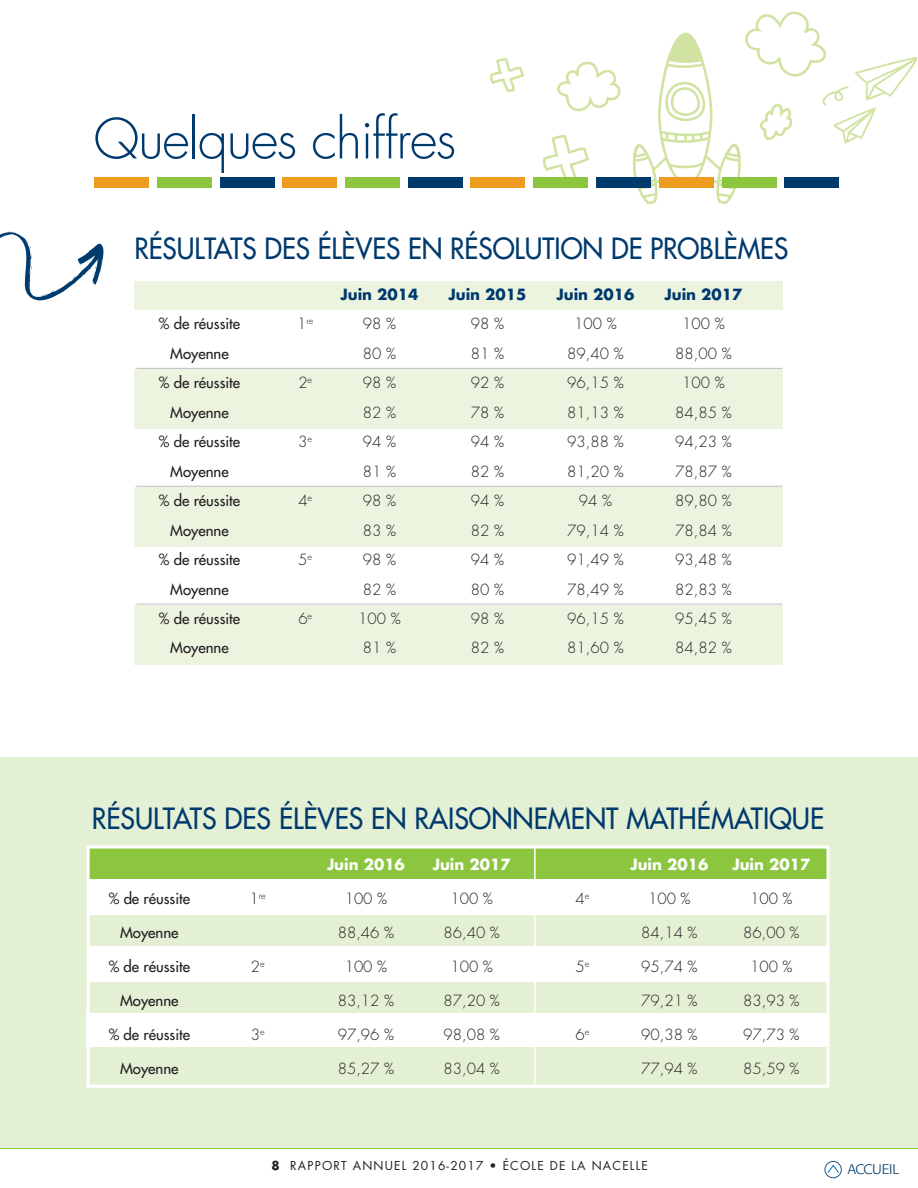
<style>
.page{position:relative;width:918px;height:1188px;background:#fff}
.page>*{position:absolute;margin:0;border:0;box-sizing:border-box;transform-origin:0 0}
.t1{font:300 54px "Futura";letter-spacing:-.025em;color:#003a6d}
.t2{font:28.5px "Futura";color:#003a6d;scale:.95 1}
.t3{font:28.5px "Futura";color:#003a6d;scale:.93 1}
.t4{font:300 15px "Futura";color:#231f20}
.t5{font:15px "Futura";color:#231f20}
.t6{font:700 15px "Futura";color:#003a6d}
.t7{font:700 15px "Futura";color:#fff}
.t8{font:300 13.8px "Formata";letter-spacing:-.02em;color:#003a6d;scale:1.06 1}
.t9{font:12px "Futura";letter-spacing:.1em;color:#231f20}
.t10{font:300 9px "Futura";color:#231f20}
.s1{font-size:15px}
.s2{font-weight:700}
</style>
<div class="page">
<div style="left:0;top:1142px;width:918px;height:7px;background:#e4f0d4"></div>
<div style="left:825px;top:1161px;width:17px;height:17px;border:2px solid #003a6d;border-radius:50%"></div>
<svg style="left:827px;top:1164px;width:13px;height:10px"></svg>
<div style="left:0;top:757px;width:918px;height:390px;background:#e4f0d4"></div>
<div style="left:135px;top:281px;width:648px;height:29px;background:#ecf4e0"></div>
<div style="left:135px;top:369px;width:648px;height:60px;background:#ecf4e0"></div>
<div style="left:135px;top:487px;width:648px;height:60px;background:#ecf4e0"></div>
<div style="left:135px;top:605px;width:648px;height:59px;background:#ecf4e0"></div>
<hr style="left:137px;top:368px;width:645px;height:1px;background:#bcbdc0">
<hr style="left:137px;top:486px;width:645px;height:1px;background:#bcbdc0">
<hr style="left:137px;top:604px;width:645px;height:1px;background:#bcbdc0">
<svg style="left:0;top:232px;width:104px;height:68px"></svg>
<div style="left:87px;top:1014px;width:740px;height:33px;background:#fff"></div>
<div style="left:88px;top:946px;width:739px;height:36px;background:#fff"></div>
<div style="left:89px;top:879px;width:739px;height:35px;background:#fff"></div>
<div style="left:88px;top:847px;width:740px;height:32px;background:#8bc63e"></div>
<div style="left:87px;top:846px;width:743px;height:242px;border:3px solid #fff"></div>
<hr style="left:534px;top:848px;width:2px;height:238px;background:#fff">
<svg style="left:557px;top:61px;width:64px;height:51px"></svg>
<svg style="left:633px;top:11px;width:283px;height:194px"></svg>
<svg style="left:543px;top:135px;width:47px;height:42px"></svg>
<svg style="left:489px;top:58px;width:36px;height:34px"></svg>
<div style="left:94px;top:177px;width:55px;height:11px;background:#ee9c1f"></div>
<div style="left:157px;top:177px;width:55px;height:11px;background:#8bc63e"></div>
<div style="left:220px;top:177px;width:54px;height:11px;background:#003a6d"></div>
<div style="left:283px;top:177px;width:54px;height:11px;background:#ee9c1f"></div>
<div style="left:346px;top:177px;width:54px;height:11px;background:#8bc63e"></div>
<div style="left:408px;top:177px;width:54px;height:11px;background:#003a6d"></div>
<div style="left:471px;top:177px;width:54px;height:11px;background:#ee9c1f"></div>
<div style="left:534px;top:177px;width:54px;height:11px;background:#8bc63e"></div>
<div style="left:596px;top:177px;width:54px;height:11px;background:#003a6d"></div>
<div style="left:659px;top:177px;width:54px;height:11px;background:#ee9c1f"></div>
<div style="left:722px;top:177px;width:54px;height:11px;background:#8bc63e"></div>
<div style="left:785px;top:177px;width:54px;height:11px;background:#003a6d"></div>
<h1 class="t1" style="left:93px;top:114px;width:364px">Quelques chiffres</h1>
<h2 class="t3" style="left:135px;top:234px;width:704px">RÉSULTATS DES ÉLÈVES EN RÉSOLUTION DE PROBLÈMES</h2>
<p class="t6" style="left:341px;top:288px;width:79px">Juin 2014</p>
<p class="t6" style="left:449px;top:288px;width:79px">Juin 2015</p>
<p class="t6" style="left:557px;top:288px;width:79px">Juin 2016</p>
<p class="t6" style="left:665px;top:288px;width:79px">Juin 2017</p>
<p class="t5" style="left:159px;top:316px;width:83px">% de réussite</p>
<p class="t10" style="left:297px;top:317px;width:18px"><span class="s1">1</span>re</p>
<p class="t4" style="left:363px;top:317px;width:35px">98 %</p>
<p class="t4" style="left:471px;top:317px;width:35px">98 %</p>
<p class="t4" style="left:574px;top:317px;width:44px">100 %</p>
<p class="t4" style="left:682px;top:317px;width:44px">100 %</p>
<p class="t5" style="left:170px;top:346px;width:60px">Moyenne</p>
<p class="t4" style="left:363px;top:347px;width:35px">80 %</p>
<p class="t4" style="left:471px;top:347px;width:35px">81 %</p>
<p class="t4" style="left:567px;top:347px;width:58px">89,40 %</p>
<p class="t4" style="left:675px;top:347px;width:58px">88,00 %</p>
<p class="t5" style="left:159px;top:375px;width:83px">% de réussite</p>
<p class="t4" style="left:298px;top:376px;width:15px">2<sup>e</sup></p>
<p class="t4" style="left:363px;top:376px;width:35px">98 %</p>
<p class="t4" style="left:471px;top:376px;width:35px">92 %</p>
<p class="t4" style="left:567px;top:376px;width:58px">96,15 %</p>
<p class="t4" style="left:682px;top:376px;width:44px">100 %</p>
<p class="t5" style="left:170px;top:405px;width:60px">Moyenne</p>
<p class="t4" style="left:363px;top:405px;width:35px">82 %</p>
<p class="t4" style="left:471px;top:405px;width:35px">78 %</p>
<p class="t4" style="left:567px;top:405px;width:58px">81,13 %</p>
<p class="t4" style="left:675px;top:405px;width:58px">84,85 %</p>
<p class="t5" style="left:159px;top:434px;width:83px">% de réussite</p>
<p class="t4" style="left:298px;top:435px;width:15px">3<sup>e</sup></p>
<p class="t4" style="left:363px;top:435px;width:35px">94 %</p>
<p class="t4" style="left:471px;top:435px;width:35px">94 %</p>
<p class="t4" style="left:567px;top:435px;width:58px">93,88 %</p>
<p class="t4" style="left:675px;top:435px;width:58px">94,23 %</p>
<p class="t5" style="left:170px;top:464px;width:60px">Moyenne</p>
<p class="t4" style="left:363px;top:464px;width:35px">81 %</p>
<p class="t4" style="left:471px;top:464px;width:35px">82 %</p>
<p class="t4" style="left:567px;top:464px;width:58px">81,20 %</p>
<p class="t4" style="left:675px;top:464px;width:58px">78,87 %</p>
<p class="t5" style="left:159px;top:493px;width:83px">% de réussite</p>
<p class="t4" style="left:298px;top:494px;width:15px">4<sup>e</sup></p>
<p class="t4" style="left:363px;top:494px;width:35px">98 %</p>
<p class="t4" style="left:471px;top:494px;width:35px">94 %</p>
<p class="t4" style="left:579px;top:494px;width:35px">94 %</p>
<p class="t4" style="left:675px;top:494px;width:58px">89,80 %</p>
<p class="t5" style="left:170px;top:523px;width:60px">Moyenne</p>
<p class="t4" style="left:363px;top:523px;width:35px">83 %</p>
<p class="t4" style="left:471px;top:523px;width:35px">82 %</p>
<p class="t4" style="left:567px;top:523px;width:58px">79,14 %</p>
<p class="t4" style="left:675px;top:523px;width:58px">78,84 %</p>
<p class="t5" style="left:159px;top:552px;width:83px">% de réussite</p>
<p class="t4" style="left:298px;top:553px;width:15px">5<sup>e</sup></p>
<p class="t4" style="left:363px;top:553px;width:35px">98 %</p>
<p class="t4" style="left:471px;top:553px;width:35px">94 %</p>
<p class="t4" style="left:567px;top:553px;width:58px">91,49 %</p>
<p class="t4" style="left:675px;top:553px;width:58px">93,48 %</p>
<p class="t5" style="left:170px;top:582px;width:60px">Moyenne</p>
<p class="t4" style="left:363px;top:582px;width:35px">82 %</p>
<p class="t4" style="left:471px;top:582px;width:35px">80 %</p>
<p class="t4" style="left:567px;top:582px;width:58px">78,49 %</p>
<p class="t4" style="left:675px;top:582px;width:58px">82,83 %</p>
<p class="t5" style="left:159px;top:611px;width:83px">% de réussite</p>
<p class="t4" style="left:298px;top:612px;width:15px">6<sup>e</sup></p>
<p class="t4" style="left:358px;top:612px;width:44px">100 %</p>
<p class="t4" style="left:471px;top:612px;width:35px">98 %</p>
<p class="t4" style="left:567px;top:612px;width:58px">96,15 %</p>
<p class="t4" style="left:675px;top:612px;width:58px">95,45 %</p>
<p class="t5" style="left:170px;top:640px;width:60px">Moyenne</p>
<p class="t4" style="left:363px;top:641px;width:35px">81 %</p>
<p class="t4" style="left:471px;top:641px;width:35px">82 %</p>
<p class="t4" style="left:567px;top:641px;width:58px">81,60 %</p>
<p class="t4" style="left:675px;top:641px;width:58px">84,82 %</p>
<h2 class="t2" style="left:92px;top:804px;width:772px">RÉSULTATS DES ÉLÈVES EN RAISONNEMENT MATHÉMATIQUE</h2>
<p class="t7" style="left:327px;top:858px;width:79px">Juin 2016</p>
<p class="t7" style="left:433px;top:858px;width:79px">Juin 2017</p>
<p class="t7" style="left:630px;top:858px;width:79px">Juin 2016</p>
<p class="t7" style="left:732px;top:858px;width:79px">Juin 2017</p>
<p class="t5" style="left:109px;top:891px;width:83px">% de réussite</p>
<p class="t10" style="left:250px;top:892px;width:18px"><span class="s1">1</span>re</p>
<p class="t4" style="left:345px;top:892px;width:44px">100 %</p>
<p class="t4" style="left:450px;top:892px;width:44px">100 %</p>
<p class="t4" style="left:576px;top:892px;width:15px">4<sup>e</sup></p>
<p class="t4" style="left:648px;top:892px;width:44px">100 %</p>
<p class="t4" style="left:750px;top:892px;width:44px">100 %</p>
<p class="t5" style="left:120px;top:925px;width:60px">Moyenne</p>
<p class="t4" style="left:338px;top:926px;width:58px">88,46 %</p>
<p class="t4" style="left:444px;top:926px;width:58px">86,40 %</p>
<p class="t4" style="left:641px;top:926px;width:58px">84,14 %</p>
<p class="t4" style="left:743px;top:926px;width:58px">86,00 %</p>
<p class="t5" style="left:109px;top:959px;width:83px">% de réussite</p>
<p class="t4" style="left:251px;top:960px;width:15px">2<sup>e</sup></p>
<p class="t4" style="left:345px;top:960px;width:44px">100 %</p>
<p class="t4" style="left:450px;top:960px;width:44px">100 %</p>
<p class="t4" style="left:576px;top:960px;width:15px">5<sup>e</sup></p>
<p class="t4" style="left:641px;top:960px;width:58px">95,74 %</p>
<p class="t4" style="left:750px;top:960px;width:44px">100 %</p>
<p class="t5" style="left:120px;top:993px;width:60px">Moyenne</p>
<p class="t4" style="left:338px;top:994px;width:58px">83,12 %</p>
<p class="t4" style="left:444px;top:994px;width:58px">87,20 %</p>
<p class="t4" style="left:641px;top:994px;width:58px">79,21 %</p>
<p class="t4" style="left:743px;top:994px;width:58px">83,93 %</p>
<p class="t5" style="left:109px;top:1027px;width:83px">% de réussite</p>
<p class="t4" style="left:251px;top:1028px;width:15px">3<sup>e</sup></p>
<p class="t4" style="left:338px;top:1028px;width:58px">97,96 %</p>
<p class="t4" style="left:444px;top:1028px;width:58px">98,08 %</p>
<p class="t4" style="left:576px;top:1028px;width:15px">6<sup>e</sup></p>
<p class="t4" style="left:641px;top:1028px;width:58px">90,38 %</p>
<p class="t4" style="left:743px;top:1028px;width:58px">97,73 %</p>
<p class="t5" style="left:120px;top:1061px;width:60px">Moyenne</p>
<p class="t4" style="left:338px;top:1062px;width:58px">85,27 %</p>
<p class="t4" style="left:444px;top:1062px;width:58px">83,04 %</p>
<p class="t4" style="left:641px;top:1062px;width:58px">77,94 %</p>
<p class="t4" style="left:743px;top:1062px;width:58px">85,59 %</p>
<p class="t9" style="left:271px;top:1160px;width:378px"><span class="s2">8</span> RAPPORT ANNUEL 2016-2017 • ÉCOLE DE LA NACELLE</p>
<p class="t8" style="left:848px;top:1163px;width:50px">ACCUEIL</p>
</div>
